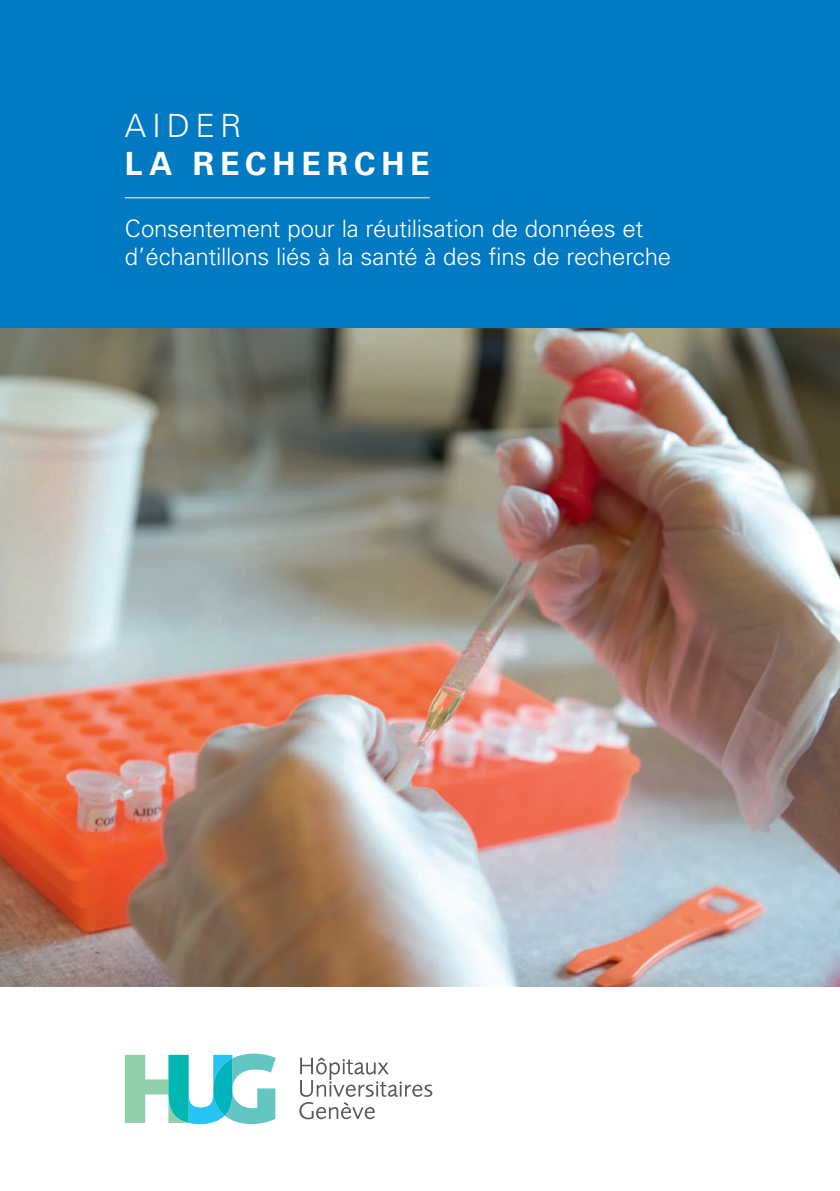
<style>
.page{position:relative;width:840px;height:1191px;background:#fff}
.page>*{position:absolute;margin:0;border:0;box-sizing:border-box;transform-origin:0 0}
.t1{font:700 32px "Univers LT Pro 65";letter-spacing:.18em;color:#fff}
.t2{font:300 32px "Univers LT Pro 45";letter-spacing:.175em;color:#fff}
.t3{font:300 24px/28px "Univers LT Pro 45";letter-spacing:-.01em;color:#fff}
</style>
<div class="page">
<div style="left:0;top:0;width:839px;height:329px;background:#007ac2"></div>
<svg style="left:125px;top:1053px;width:150px;height:71px"></svg>
<svg style="left:299px;top:1057px;width:133px;height:62px"></svg>
<hr style="left:125px;top:197px;width:304px;height:1px;background:#fff">
<img style="left:0;top:329px;width:839px;height:657px">
<h1 class="t2" style="left:125px;top:104px;width:118px">AIDER</h1>
<h1 class="t1" style="left:125px;top:141px;width:306px">LA RECHERCHE</h1>
<p class="t3" style="left:125px;top:213px;width:547px">Consentement pour la réutilisation de données et d’échantillons liés à la santé à des fins de recherche</p>
</div>
